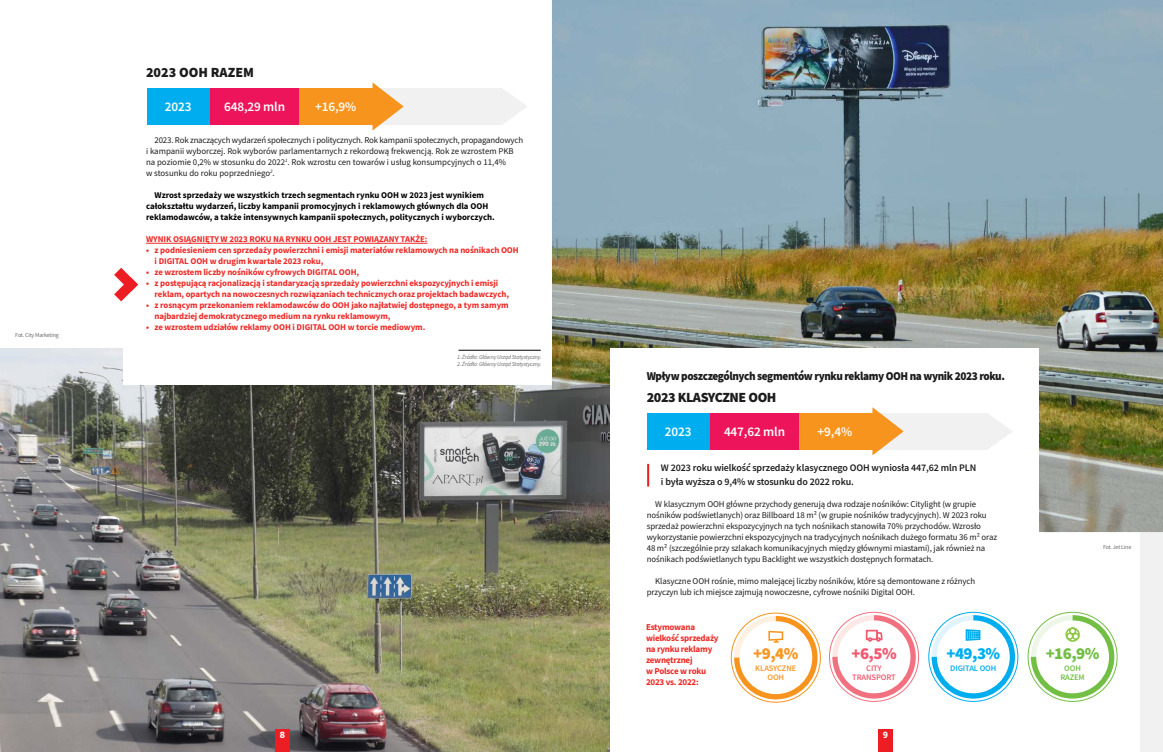
<style>
.page{position:relative;width:1163px;height:752px;background:#fff}
.page>*{position:absolute;margin:0;border:0;box-sizing:border-box;transform-origin:0 0}
.t1{font:900 16.8px "Source Sans Pro";color:#00aeef}
.t2{font:900 16.8px "Source Sans Pro";color:#72bf44}
.t3{font:900 16.8px "Source Sans Pro";color:#f89623}
.t4{font:900 16.8px "Source Sans Pro";color:#f05b72}
.t5{font:900 14px "Source Sans Pro";letter-spacing:-.03em;color:#1c1c1c}
.t6{font:900 14px "Source Sans Pro";color:#1c1c1c}
.t7{font:600 13.2px "Source Sans Pro";letter-spacing:-.01em;color:#fff}
.t8{font:900 12px "Source Sans Pro";letter-spacing:-.035em;color:#1c1c1c;scale:.94 1}
.t9{font:600 10px/14px "Source Sans Pro";letter-spacing:-.01em;color:#1c1c1c}
.t10{font:700 9px/11px "Source Sans Pro";letter-spacing:-.025em;color:#ee2a27}
.t11{font:700 9px "Doris PFC";color:#fff}
.t12{font:8.8px/11px "Source Sans Pro";letter-spacing:-.01em;color:#1c1c1c}
.t13{font:700 8.8px/11px "Source Sans Pro";letter-spacing:-.01em;color:#ee2a27}
.t14{font:700 8.8px/11px "Source Sans Pro";color:#000}
.t15{font:600 8.4px/9px "Source Sans Pro";letter-spacing:-.01em;color:#f05b72;text-align:center}
.t16{font:600 8.4px/9px "Source Sans Pro";letter-spacing:-.01em;color:#f89623;text-align:center}
.t17{font:600 8.4px "Source Sans Pro";letter-spacing:-.01em;color:#00aeef}
.t18{font:600 8.4px/9px "Source Sans Pro";letter-spacing:-.01em;color:#72bf44;text-align:center}
.t19{font:italic 6px "Source Sans Pro";letter-spacing:-.03em;color:#6d6e71}
.t20{font:6px "Source Sans Pro";letter-spacing:-.03em;color:#6d6e71}
</style>
<div class="page">
<div style="left:1139px;top:0;width:23px;height:751px;background:#f1f1f2"></div>
<img style="left:552px;top:0;width:610px;height:531px">
<div style="left:609px;top:348px;width:429px;height:244px;background:#fff"></div>
<img style="left:0;top:348px;width:609px;height:403px">
<div style="left:123px;top:272px;width:429px;height:112px;background:#fff"></div>
<hr style="left:146px;top:243px;width:281px;height:1px;background:#ee2a27">
<div style="left:299px;top:88px;width:203px;height:37px;background:#f1f1f2"></div>
<div style="left:209px;top:88px;width:90px;height:37px;background:#ed145b"></div>
<div style="left:147px;top:88px;width:62px;height:37px;background:#00aeef"></div>
<svg style="left:372px;top:82px;width:31px;height:48px"></svg>
<div style="left:299px;top:88px;width:74px;height:37px;background:#f7941e"></div>
<svg style="left:987px;top:413px;width:25px;height:36px"></svg>
<svg style="left:114px;top:267px;width:24px;height:35px"></svg>
<div style="left:785px;top:412px;width:202px;height:37px;background:#f1f1f2"></div>
<div style="left:709px;top:412px;width:90px;height:37px;background:#ed145b"></div>
<div style="left:646px;top:412px;width:63px;height:37px;background:#00aeef"></div>
<svg style="left:872px;top:407px;width:31px;height:48px"></svg>
<div style="left:799px;top:412px;width:74px;height:37px;background:#f7941e"></div>
<hr style="left:647px;top:463px;width:2px;height:23px;background:#ed1d24">
<svg style="left:731px;top:614px;width:89px;height:87px"></svg>
<svg style="left:829px;top:612px;width:89px;height:88px"></svg>
<svg style="left:928px;top:612px;width:89px;height:88px"></svg>
<svg style="left:1028px;top:612px;width:88px;height:88px"></svg>
<div style="left:1065px;top:632px;width:8px;height:7px;border:2px solid #8dc63f;border-radius:50%"></div>
<div style="left:275px;top:728px;width:14px;height:23px;background:#ed1d24"></div>
<div style="left:878px;top:728px;width:14px;height:23px;background:#ed1d24"></div>
<svg style="left:502px;top:89px;width:25px;height:35px"></svg>
<hr style="left:458px;top:350px;width:82px;height:1px;background:#000">
<p class="t20" style="left:15px;top:331px;width:45px">Fot. City Marketing</p>
<h2 class="t6" style="left:146px;top:63px;width:109px">2023 OOH RAZEM</h2>
<h3 class="t7" style="left:165px;top:98px;width:28px">2023</h3>
<h3 class="t7" style="left:224px;top:98px;width:63px">648,29 mln</h3>
<h3 class="t7" style="left:315px;top:98px;width:43px">+16,9%</h3>
<p class="t12" style="left:146px;top:135px;width:378px;text-indent:9px">2023. Rok znaczących wydarzeń społecznych i politycznych. Rok kampanii społecznych, propagandowych i kampanii wyborczej. Rok wyborów parlamentarnych z rekordową frekwencją. Rok ze wzrostem PKB na poziomie 0,2% w stosunku do 2022<sup>1</sup>. Rok wzrostu cen towarów i usług konsumpcyjnych o 11,4%<br>w stosunku do roku poprzedniego<sup>2</sup>.</p>
<p class="t14" style="left:146px;top:190px;width:350px;text-indent:9px">Wzrost sprzedaży we wszystkich trzech segmentach rynku OOH w 2023 jest wynikiem całokształtu wydarzeń, liczby kampanii promocyjnych i reklamowych głównych dla OOH reklamodawców, a także intensywnych kampanii społecznych, politycznych i wyborczych.</p>
<p class="t13" style="left:146px;top:234px;width:283px">WYNIK OSIĄGNIĘTY W 2023 ROKU NA RYNKU OOH JEST POWIĄZANY TAKŻE:</p>
<p class="t13" style="left:154px;top:245px;width:365px;text-indent:-9px">• z podniesieniem cen sprzedaży powierzchni i emisji materiałów reklamowych na nośnikach OOH i DIGITAL OOH w drugim kwartale 2023 roku,</p>
<p class="t13" style="left:146px;top:267px;width:214px">• ze wzrostem liczby nośników cyfrowych DIGITAL OOH,</p>
<p class="t13" style="left:154px;top:278px;width:356px;text-indent:-9px">• z postępującą racjonalizacją i standaryzacją sprzedaży powierzchni ekspozycyjnych i emisji reklam, opartych na nowoczesnych rozwiązaniach technicznych oraz projektach badawczych,</p>
<p class="t13" style="left:154px;top:300px;width:355px;text-indent:-9px">• z rosnącym przekonaniem reklamodawców do OOH jako najłatwiej dostępnego, a tym samym najbardziej demokratycznego medium na rynku reklamowym,</p>
<p class="t13" style="left:146px;top:322px;width:281px">• ze wzrostem udziałów reklamy OOH i DIGITAL OOH w torcie mediowym.</p>
<p class="t19" style="left:457px;top:353px;width:86px">1. Źródło: Główny Urząd Statystyczny.</p>
<p class="t19" style="left:457px;top:360px;width:86px">2. Źródło: Główny Urząd Statystyczny.</p>
<h3 class="t8" style="left:646px;top:367px;width:382px">Wpływ poszczególnych segmentów rynku reklamy OOH na wynik 2023 roku.</h3>
<h2 class="t5" style="left:646px;top:387px;width:131px">2023 KLASYCZNE OOH</h2>
<h3 class="t7" style="left:664px;top:422px;width:28px">2023</h3>
<h3 class="t7" style="left:724px;top:422px;width:63px">447,62 mln</h3>
<h3 class="t7" style="left:817px;top:422px;width:36px">+9,4%</h3>
<p class="t9" style="left:660px;top:460px;width:317px">W 2023 roku wielkość sprzedaży klasycznego OOH wyniosła 447,62 mln PLN i była wyższa o 9,4% w stosunku do 2022 roku.</p>
<p class="t12" style="left:646px;top:498px;width:352px;text-indent:9px">W klasycznym OOH główne przychody generują dwa rodzaje nośników: Citylight (w grupie nośników podświetlanych) oraz Billboard 18 m² (w grupie nośników tradycyjnych). W 2023 roku sprzedaż powierzchni ekspozycyjnych na tych nośnikach stanowiła 70% przychodów. Wzrosło wykorzystanie powierzchni ekspozycyjnych na tradycyjnych nośnikach dużego formatu 36 m² oraz 48 m² (szczególnie przy szlakach komunikacyjnych między głównymi miastami), jak również na nośnikach podświetlanych typu Backlight we wszystkich dostępnych formatach.</p>
<p class="t12" style="left:646px;top:575px;width:330px;text-indent:9px">Klasyczne OOH rośnie, mimo malejącej liczby nośników, które są demontowane z różnych przyczyn lub ich miejsce zajmują nowoczesne, cyfrowe nośniki Digital OOH.</p>
<p class="t10" style="left:646px;top:620px;width:74px">Estymowana wielkość sprzedaży na rynku reklamy zewnętrznej<br>w Polsce w roku<br>2023 vs. 2022:</p>
<h1 class="t3" style="left:753px;top:641px;width:47px">+9,4%</h1>
<p class="t16" style="left:755px;top:663px;width:43px">KLASYCZNE<br>OOH</p>
<h1 class="t4" style="left:851px;top:641px;width:47px">+6,5%</h1>
<p class="t15" style="left:852px;top:663px;width:45px">CITY<br>TRANSPORT</p>
<h1 class="t1" style="left:946px;top:641px;width:55px">+49,3%</h1>
<p class="t17" style="left:950px;top:662px;width:48px">DIGITAL OOH</p>
<p class="t11" style="left:280px;top:729px;width:7px">8</p>
<p class="t11" style="left:882px;top:729px;width:7px">9</p>
<p class="t20" style="left:1102px;top:543px;width:30px">Fot. Jet Line</p>
<h1 class="t2" style="left:1045px;top:641px;width:55px">+16,9%</h1>
<p class="t18" style="left:1060px;top:663px;width:26px">OOH<br>RAZEM</p>
</div>
